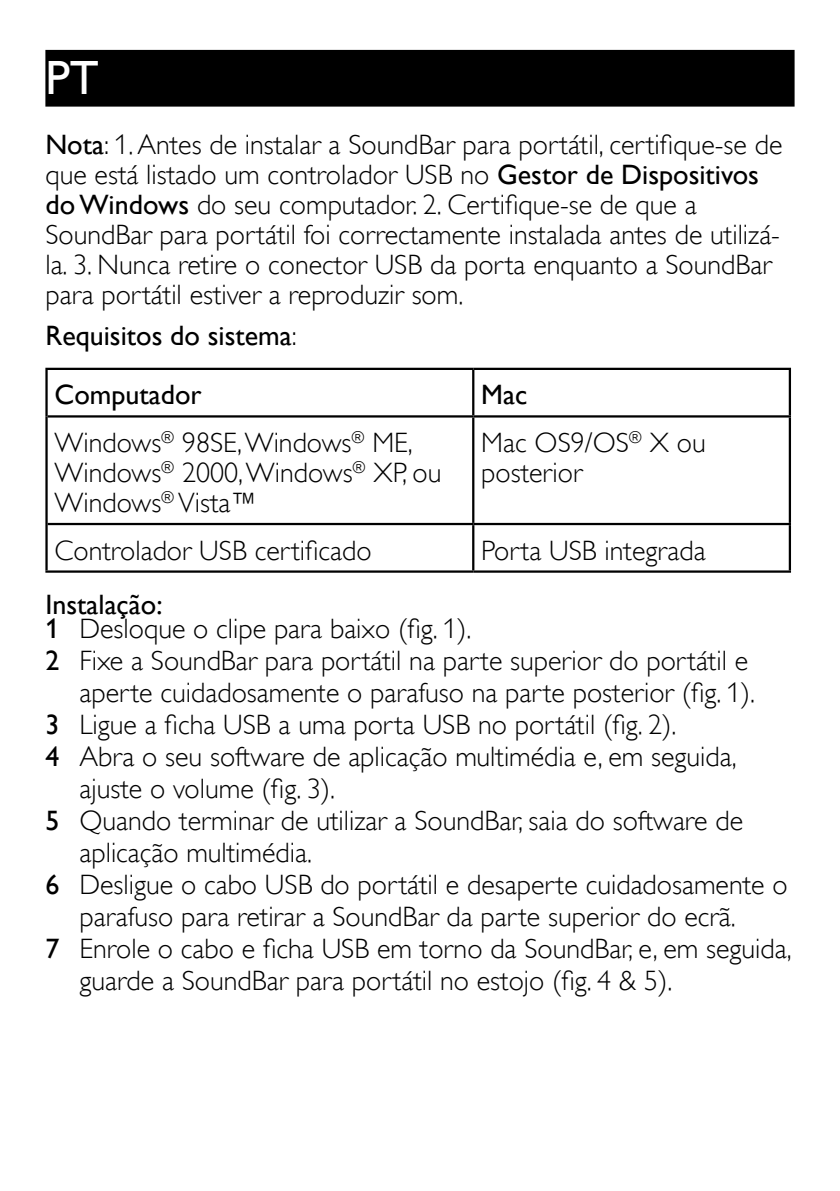
<style>
.page{position:relative;width:840px;height:1191px;background:#fff}
.page>*{position:absolute;margin:0;border:0;box-sizing:border-box;transform-origin:0 0}
.t1{font:48px "Gill Sans Alt One WGL";color:#fff}
.t2{font:28px/30px "Gill Sans Alt One WGL Light";color:#000}
.t3{font:28px/59.6px "Gill Sans Alt One WGL";color:#000}
.s1{font-family:"Gill Sans Alt One WGL"}
.s2{font-family:"Gill Sans Alt One WGL Light"}
</style>
<div class="page">
<div style="left:45px;top:50px;width:749px;height:57px;background:#000"></div>
<hr style="left:45px;top:368px;width:428px;height:2px;background:#000">
<hr style="left:473px;top:368px;width:317px;height:2px;background:#000">
<hr style="left:472px;top:370px;width:2px;height:45px;background:#000">
<hr style="left:788px;top:370px;width:2px;height:45px;background:#000">
<hr style="left:48px;top:415px;width:425px;height:2px;background:#000">
<hr style="left:473px;top:415px;width:317px;height:2px;background:#000">
<hr style="left:472px;top:417px;width:2px;height:106px;background:#000">
<hr style="left:788px;top:417px;width:2px;height:106px;background:#000">
<hr style="left:48px;top:523px;width:425px;height:2px;background:#000">
<hr style="left:473px;top:523px;width:317px;height:2px;background:#000">
<hr style="left:472px;top:525px;width:2px;height:45px;background:#000">
<hr style="left:788px;top:525px;width:2px;height:45px;background:#000">
<hr style="left:45px;top:370px;width:3px;height:46px;background:#000">
<hr style="left:45px;top:416px;width:3px;height:108px;background:#000">
<hr style="left:45px;top:524px;width:3px;height:46px;background:#000">
<hr style="left:45px;top:570px;width:428px;height:3px;background:#000">
<hr style="left:473px;top:570px;width:317px;height:3px;background:#000">
<h1 class="t1" style="left:45px;top:45px;width:55px">PT</h1>
<p class="t2" style="left:45px;top:129px;width:738px"><span class="s1">Nota</span>: 1. Antes de instalar a SoundBar para portátil, certifique-se de que está listado um controlador USB no <span class="s1">Gestor de Dispositivos do Windows</span> do seu computador. 2. Certifique-se de que a SoundBar para portátil foi correctamente instalada antes de utilizá&shy;la. 3. Nunca retire o conector USB da porta enquanto a SoundBar para portátil estiver a reproduzir som.</p>
<p class="t3" style="left:54px;top:305px;width:243px;text-indent:-9px">Requisitos do sistema<span class="s2">:<br></span>Computador</p>
<p class="t3" style="left:481px;top:365px;width:48px">Mac</p>
<p class="t2" style="left:54px;top:428px;width:388px">Windows<sup>®</sup> 98SE, Windows<sup>®</sup> ME,<br>Windows<sup>®</sup> 2000, Windows<sup>®</sup> XP, ou<br>Windows<sup>®</sup> Vista™</p>
<p class="t2" style="left:481px;top:428px;width:226px">Mac OS9/OS<sup>®</sup> X ou posterior</p>
<p class="t2" style="left:55px;top:535px;width:318px">Controlador USB certificado</p>
<p class="t2" style="left:481px;top:535px;width:226px">Porta USB integrada</p>
<p class="t3" style="left:45px;top:574px;width:118px">Instalação:</p>
<p class="t2" style="left:45px;top:613px;width:427px"><span class="s1">1</span> Desloque o clipe para baixo (fig. 1).</p>
<p class="t2" style="left:45px;top:645px;width:703px"><span class="s1">2</span> Fixe a SoundBar para portátil na parte superior do portátil e</p>
<p class="t2" style="left:79px;top:677px;width:676px">aperte cuidadosamente o parafuso na parte posterior (fig. 1).</p>
<p class="t2" style="left:45px;top:709px;width:632px"><span class="s1">3</span> Ligue a ficha USB a uma porta USB no portátil (fig. 2).</p>
<p class="t2" style="left:45px;top:741px;width:692px"><span class="s1">4</span> Abra o seu software de aplicação multimédia e, em seguida,</p>
<p class="t2" style="left:79px;top:773px;width:257px">ajuste o volume (fig. 3).</p>
<p class="t2" style="left:45px;top:805px;width:699px"><span class="s1">5</span> Quando terminar de utilizar a SoundBar, saia do software de</p>
<p class="t2" style="left:79px;top:837px;width:234px">aplicação multimédia.</p>
<p class="t2" style="left:45px;top:869px;width:743px"><span class="s1">6</span> Desligue o cabo USB do portátil e desaperte cuidadosamente o</p>
<p class="t2" style="left:79px;top:901px;width:657px">parafuso para retirar a SoundBar da parte superior do ecrã.</p>
<p class="t2" style="left:45px;top:933px;width:747px"><span class="s1">7</span> Enrole o cabo e ficha USB em torno da SoundBar, e, em seguida,</p>
<p class="t2" style="left:79px;top:965px;width:594px">guarde a SoundBar para portátil no estojo (fig. 4 &amp; 5).</p>
</div>
